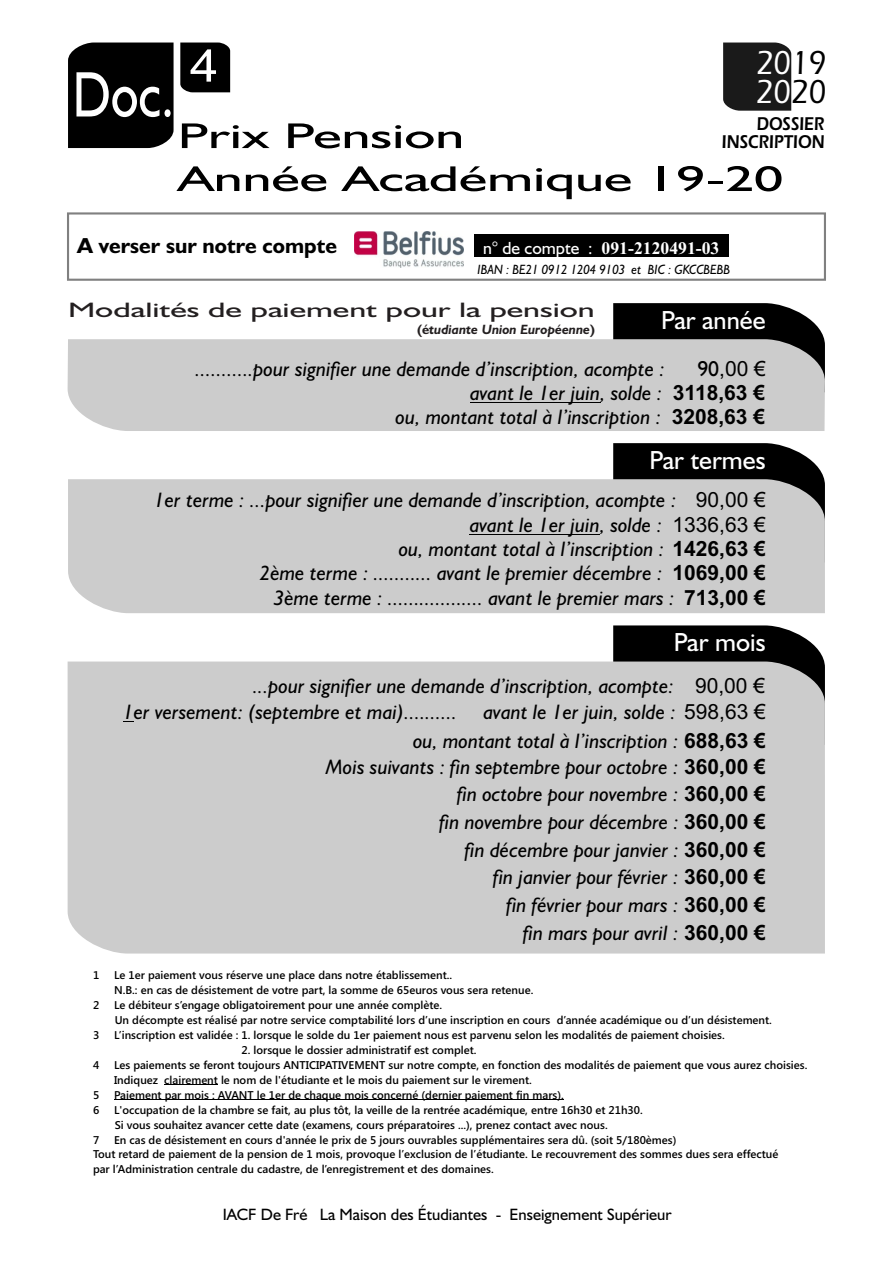
<style>
.page{position:relative;width:893px;height:1263px;background:#fff}
.page>*{position:absolute;margin:0;border:0;box-sizing:border-box;transform-origin:0 0}
.t1{font:64.65px "Humanist 521 BT";color:#fff;scale:.8 1}
.t2{font:45px "Arial";color:#fff;scale:1.14 1}
.t3{font:36px/42.9px "Humanist 521 BT";color:#000;scale:1.61 1}
.t4{font:500 34.35px/28.8px "Eras ITC";color:#fff;scale:.89 1}
.t5{font:26.25px "Humanist 521 BT";color:#fff}
.t6{font:700 21.75px "Humanist 521 BT";color:#000}
.t7{font:italic 21px/27.3px "Humanist 521 BT";color:#000;text-align:right}
.t8{font:21px "Humanist 521 BT";color:#231f20;scale:1.61 1}
.t9{font:21px "Arial";color:#000}
.t10{font:600 19.2px/17.9px "Eras ITC";color:#000;text-align:right;scale:.85 1}
.t11{font:700 17.7px "Times New Roman";color:#fff}
.t12{font:16.5px "Humanist 521 BT";color:#000}
.t13{font:italic 13.5px "Humanist 521 BT";color:#000;scale:.94 1}
.t14{font:italic 700 13.5px "Humanist 521 BT";color:#231f20}
.t15{font:600 11.25px/15px "Segoe UI";color:#000}
.s1{color:#000}
.s2{font-family:"Humanist 521 BT";font-weight:400}
.s3{font-style:normal}
.s4{font-family:"Humanist 521 BT";font-size:21.6px}
.s5{font-family:"Arial";font-weight:700;font-style:normal}
.s6{font-family:"Arial";font-style:normal}
</style>
<div class="page">
<svg style="left:67px;top:212px;width:759px;height:69px"></svg>
<div style="left:474px;top:234px;width:255px;height:23px;background:#000"></div>
<div style="left:352px;top:224px;width:118px;height:44px;background:#fff"></div>
<img style="left:355px;top:232px;width:108px;height:36px">
<div style="left:68px;top:43px;width:106px;height:105px;background:#000"></div>
<div style="left:180px;top:43px;width:50px;height:49px;background:#000"></div>
<div style="left:723px;top:43px;width:68px;height:68px;background:#1a1a1a"></div>
<svg style="left:613px;top:303px;width:212px;height:36px;background:#151515"></svg>
<svg style="left:613px;top:443px;width:212px;height:36px;background:#151515"></svg>
<svg style="left:613px;top:625px;width:211px;height:36px;background:#171717"></svg>
<div style="left:68px;top:339px;width:757px;height:92px;background:#ccc"></div>
<div style="left:68px;top:479px;width:757px;height:134px;background:#ccc"></div>
<div style="left:68px;top:661px;width:757px;height:292px;background:#ccc"></div>
<hr style="left:164px;top:1085px;width:54px;height:1px;background:#000">
<hr style="left:114px;top:1100px;width:450px;height:1px;background:#000">
<hr style="left:470px;top:402px;width:130px;height:1px;background:#000">
<hr style="left:470px;top:534px;width:130px;height:1px;background:#000">
<h2 class="t2" style="left:190px;top:49px;width:27px">4</h2>
<h3 class="t4" style="left:756px;top:52px;width:81px">20<span class="s1">19<br></span>20<span class="s1">20</span></h3>
<h1 class="t1" style="left:73px;top:67px;width:128px">Doc.</h1>
<h3 class="t10" style="left:722px;top:117px;width:123px">DOSSIER<br>INSCRIPTION</h3>
<h3 class="t3" style="left:178px;top:117px;width:378px">Prix Pension<br>Année Académique 19-20</h3>
<h3 class="t6" style="left:77px;top:237px;width:261px">A verser sur notre compte</h3>
<h3 class="t11" style="left:483px;top:242px;width:238px"><span class="s2">n° de compte :</span> 091-2120491-03</h3>
<p class="t13" style="left:478px;top:264px;width:270px">IBAN : BE21 0912 1204 9103 et BIC : GKCCBEBB</p>
<h3 class="t8" style="left:68px;top:301px;width:329px">Modalités de paiement pour la pension</h3>
<p class="t14" style="left:417px;top:324px;width:179px"><span class="s3">(é</span>tudiante Union Européenne<span class="s3">)</span></p>
<h3 class="t5" style="left:661px;top:309px;width:106px">Par année</h3>
<h3 class="t7" style="left:195px;top:357px;width:471px">...........pour signifier une demande d’inscription, acompte :</h3>
<h3 class="t9" style="left:697px;top:360px;width:70px"><span class="s4">90</span>,00 €</h3>
<h3 class="t7" style="left:396px;top:382px;width:371px;line-height:24px">avant le 1er juin, solde : <span class="s5">3118,63 €<br></span>ou, montant total à l’inscription : <span class="s5">3208,63 €</span></h3>
<h3 class="t5" style="left:650px;top:449px;width:117px">Par termes</h3>
<p class="t7" style="left:154px;top:490px;width:613px;line-height:24.3px">1er terme : ...pour signifier une demande d’inscription, acompte : <span class="s6">90,00 € </span>avant le 1er juin, solde : <span class="s6">1336,63 €<br></span>ou, montant total à l’inscription : <span class="s5">1426,63 €<br></span>2ème terme : ........... avant le premier décembre : <span class="s5">1069,00 €<br></span>3ème terme : .................. avant le premier mars : <span class="s5">713,00 €</span></p>
<h3 class="t5" style="left:674px;top:631px;width:93px">Par mois</h3>
<h3 class="t7" style="left:123px;top:674px;width:643px;line-height:26.4px;text-align:left;text-indent:129px">...pour signifier une demande d’inscription, acompte: <span class="s6">90,00 €<br></span>1er versement: (septembre et mai)..........</h3>
<h3 class="t7" style="left:483px;top:700px;width:284px">avant le 1er juin, solde : <span class="s6">598,63 €</span></h3>
<p class="t7" style="left:326px;top:729px;width:441px">ou, montant total à l’inscription : <span class="s5">688,63 €<br></span>Mois suivants : fin septembre pour octobre : <span class="s5">360,00 € </span>fin octobre pour novembre : <span class="s5">360,00 €<br></span>fin novembre pour décembre : <span class="s5">360,00 €<br></span>fin décembre pour janvier : <span class="s5">360,00 €<br></span>fin janvier pour février : <span class="s5">360,00 €<br></span>fin février pour mars : <span class="s5">360,00 €<br></span>fin mars pour avril : <span class="s5">360,00 €</span></p>
<p class="t15" style="left:93px;top:968px;width:8px">1</p>
<p class="t15" style="left:114px;top:968px;width:421px">Le 1er paiement vous réserve une place dans notre établissement..<br>N.B.: en cas de désistement de votre part, la somme de 65euros vous sera retenue.</p>
<p class="t15" style="left:93px;top:998px;width:8px">2</p>
<p class="t15" style="left:114px;top:998px;width:659px">Le débiteur s’engage obligatoirement pour une année complète.<br>Un décompte est réalisé par notre service comptabilité lors d’une inscription en cours d’année académique ou d’un désistement.</p>
<p class="t15" style="left:93px;top:1028px;width:8px">3</p>
<p class="t15" style="left:114px;top:1028px;width:612px">L’inscription est validée : 1. lorsque le solde du 1er paiement nous est parvenu selon les modalités de paiement choisies.</p>
<p class="t15" style="left:242px;top:1043px;width:236px">2. lorsque le dossier administratif est complet.</p>
<p class="t15" style="left:93px;top:1058px;width:8px">4</p>
<p class="t15" style="left:114px;top:1058px;width:695px">Les paiements se feront toujours ANTICIPATIVEMENT sur notre compte, en fonction des modalités de paiement que vous aurez choisies.<br>Indiquez clairement le nom de l'étudiante et le mois du paiement sur le virement.</p>
<p class="t15" style="left:93px;top:1088px;width:8px">5</p>
<p class="t15" style="left:114px;top:1088px;width:451px">Paiement par mois : AVANT le 1er de chaque mois concerné (dernier paiement fin mars).</p>
<p class="t15" style="left:93px;top:1103px;width:8px">6</p>
<p class="t15" style="left:114px;top:1103px;width:530px">L'occupation de la chambre se fait, au plus tôt, la veille de la rentrée académique, entre 16h30 et 21h30.<br>Si vous souhaitez avancer cette date (examens, cours préparatoires ...), prenez contact avec nous.</p>
<p class="t15" style="left:93px;top:1133px;width:8px">7</p>
<p class="t15" style="left:93px;top:1133px;width:687px;text-indent:21px">En cas de désistement en cours d'année le prix de 5 jours ouvrables supplémentaires sera dû. (soit 5/180èmes)<br>Tout retard de paiement de la pension de 1 mois, provoque l’exclusion de l’étudiante. Le recouvrement des sommes dues sera effectué par l’Administration centrale du cadastre, de l’enregistrement et des domaines.</p>
<h3 class="t12" style="left:223px;top:1208px;width:450px">IACF De Fré La Maison des Étudiantes - Enseignement Supérieur</h3>
</div>
